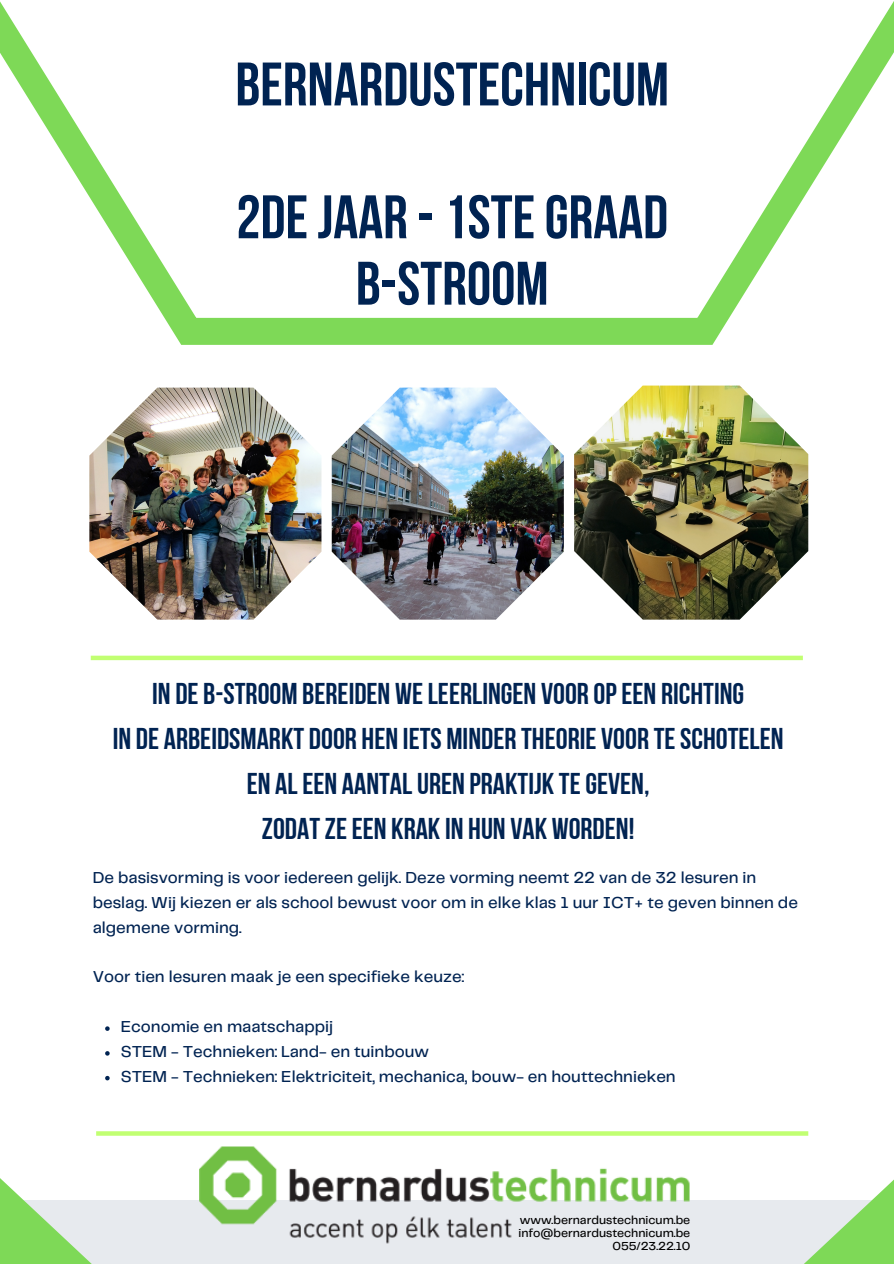
<style>
.page{position:relative;width:894px;height:1264px;background:#fff}
.page>*{position:absolute;margin:0;border:0;box-sizing:border-box;transform-origin:0 0}
.t1{font:61.2px/66.3px "Bebas Neue Cyrillic";color:#002352;text-align:center}
.t2{font:30px/45px "Bebas Neue Cyrillic";color:#002352;text-align:center}
.t3{font:500 16.5px/24.8px "Telegraf";color:#002352}
.t4{font:500 12px "Telegraf";color:#000}
</style>
<div class="page">
<svg style="left:0;top:1px;width:893px;height:344px"></svg>
<div style="left:91px;top:655px;width:711px;height:5px;background:#c1ff72"></div>
<svg style="left:201px;top:1131px;width:493px;height:4px;background:#c4ff7a"></svg>
<img style="left:89px;top:387px;width:232px;height:232px">
<img style="left:331px;top:387px;width:232px;height:232px">
<img style="left:574px;top:385px;width:234px;height:234px">
<div style="left:0;top:1200px;width:893px;height:63px;background:#e7eaee"></div>
<svg style="left:0;top:1131px;width:201px;height:132px"></svg>
<svg style="left:694px;top:1131px;width:199px;height:132px"></svg>
<img style="left:200px;top:1142px;width:502px;height:105px">
<svg style="left:105px;top:1026px;width:5px;height:4px"></svg>
<svg style="left:105px;top:1051px;width:5px;height:4px"></svg>
<svg style="left:105px;top:1075px;width:5px;height:5px"></svg>
<p class="t1" style="left:235px;top:57px;width:435px">BERNARDUSTECHNICUM</p>
<p class="t1" style="left:236px;top:190px;width:433px">2DEJAAR -1STEGRAAD<br>B-STROOM</p>
<h3 class="t2" style="left:113px;top:673px;width:672px">IN DE B-STROOM BEREIDEN WELEERLINGEN VOOR OPEEN RICHTING<br>IN DE ARBEIDSMARKT DOOR HEN IETS MINDER THEORIE VOOR TESCHOTELEN EN ALEEN AANTALUREN PRAKTIJK TEGEVEN,<br>ZODATZEEEN KRAK IN HUN VAK WORDEN!</h3>
<p class="t3" style="left:93px;top:866px;width:706px">De basisvorming is voor iedereen gelijk. Deze vorming neemt 22 van de 32 lesuren in beslag. Wij kiezen er als school bewust voor om in elke klas 1 uur ICT+ te geven binnen de algemene vorming.</p>
<p class="t3" style="left:93px;top:965px;width:373px">Voor tien lesuren maak je een specifieke keuze:</p>
<p class="t3" style="left:121px;top:1014px;width:214px">Economie en maatschappij</p>
<p class="t3" style="left:121px;top:1039px;width:310px">STEM - Technieken: Land- en tuinbouw</p>
<p class="t3" style="left:121px;top:1064px;width:556px">STEM - Technieken: Elektriciteit, mechanica, bouw- en houttechnieken</p>
<p class="t4" style="left:519px;top:1214px;width:172px">www.bernardustechnicum.be</p>
<h2 class="t4" style="left:518px;top:1228px;width:173px">info@bernardustechnicum.be</h2>
<h3 class="t4" style="left:612px;top:1241px;width:79px">055/23.22.10</h3>
</div>
